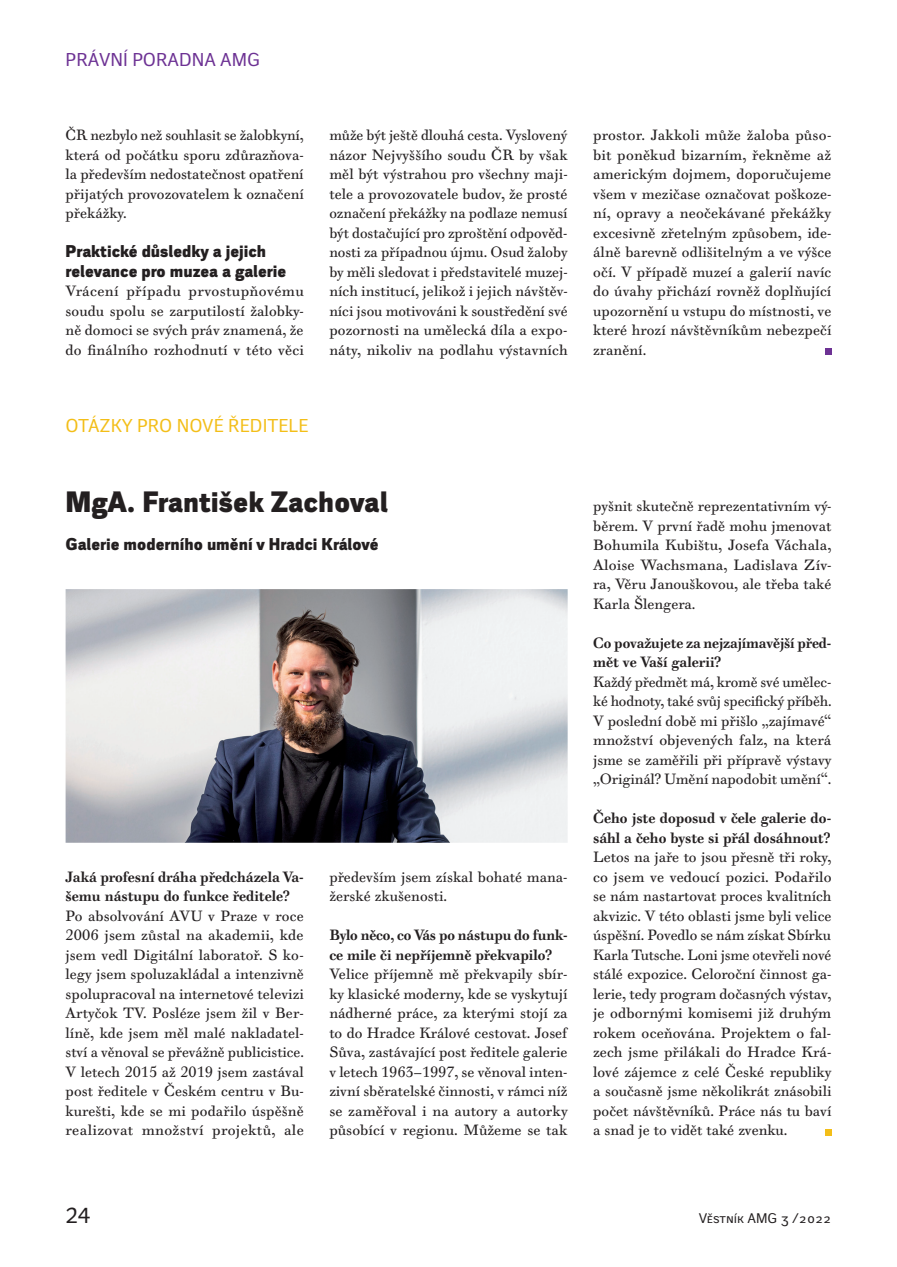
<style>
.page{position:relative;width:897px;height:1267px;background:#fff}
.page>*{position:absolute;margin:0;border:0;box-sizing:border-box;transform-origin:0 0}
.t1{font:900 28.5px "Walbaum Grotesk";color:#231f20}
.t2{font:21px "Walbaum Grotesk Text";color:#231f20}
.t3{font:18px "Walbaum Grotesk Text";color:#f3be18}
.t4{font:18px "Walbaum Grotesk Text";color:#6d3294}
.t5{font:900 16.5px/19.5px "Walbaum Grotesk";color:#231f20}
.t6{font:14.25px/19.5px "Walbaum 10 Pro";letter-spacing:.005em;color:#231f20;text-align:justify}
.t7{font:700 14.25px/19.5px "Walbaum 10 Pro";color:#231f20}
.t8{font:13.5px "Walbaum Grotesk Text";color:#231f20}
</style>
<div class="page">
<svg style="left:825px;top:349px;width:6px;height:6px"></svg>
<img style="left:66px;top:589px;width:501px;height:253px">
<svg style="left:825px;top:1129px;width:6px;height:6px"></svg>
<p class="t4" style="left:66px;top:49px;width:169px">PRÁVNÍ PORADNA AMG</p>
<p class="t6" style="left:66px;top:126px;width:240px">ČR nezbylo než souhlasit se žalobkyní, která od počátku sporu zdůrazňova&shy;la především nedostatečnost opatření přijatých provozovatelem k označení překážky.</p>
<p class="t5" style="left:66px;top:242px;width:222px">Praktické důsledky a jejich relevance pro muzea a galerie</p>
<p class="t6" style="left:66px;top:282px;width:240px">Vrácení případu prvostupňovému soudu spolu se zarputilostí žalobky&shy;ně domoci se svých práv znamená, že do finálního rozhodnutí v této věci</p>
<p class="t6" style="left:329px;top:126px;width:240px">může být ještě dlouhá cesta. Vyslovený názor Nejvyššího soudu ČR by však měl být výstrahou pro všechny maji&shy;tele a provozovatele budov, že prosté označení překážky na podlaze nemusí být dostačující pro zproštění odpověd&shy;nosti za případnou újmu. Osud žaloby by měli sledovat i představitelé muzej&shy;ních institucí, jelikož i jejich návštěv&shy;níci jsou motivováni k soustředění své pozornosti na umělecká díla a expo&shy;náty, nikoliv na podlahu výstavních</p>
<p class="t6" style="left:593px;top:126px;width:240px">prostor. Jakkoli může žaloba půso&shy;bit poněkud bizarním, řekněme až americkým dojmem, doporučujeme všem v mezičase označovat poškoze&shy;ní, opravy a neočekávané překážky excesivně zřetelným způsobem, ide&shy;álně barevně odlišitelným a ve výšce očí. V případě muzeí a galerií navíc do úvahy přichází rovněž doplňující upozornění u vstupu do místnosti, ve které hrozí návštěvníkům nebezpečí zranění.</p>
<p class="t3" style="left:66px;top:415px;width:245px">OTÁZKY PRO NOVÉ ŘEDITELE</p>
<h1 class="t1" style="left:66px;top:485px;width:324px">MgA. František Zachoval</h1>
<p class="t5" style="left:66px;top:535px;width:314px">Galerie moderního umění v Hradci Králové</p>
<p class="t7" style="left:66px;top:867px;width:240px">Jaká profesní dráha předcházela Va&shy;šemu nástupu do funkce ředitele?</p>
<p class="t6" style="left:66px;top:906px;width:240px">Po absolvování AVU v Praze v roce 2006 jsem zůstal na akademii, kde jsem vedl Digitální laboratoř. S ko&shy;legy jsem spoluzakládal a intenzivně spolupracoval na internetové televizi Artyčok TV. Posléze jsem žil v Ber&shy;líně, kde jsem měl malé nakladatel&shy;ství a věnoval se převážně publicistice.<br>V letech 2015 až 2019 jsem zastával post ředitele v Českém centru v Bu&shy;kurešti, kde se mi podařilo úspěšně realizovat množství projektů, ale</p>
<p class="t6" style="left:329px;top:867px;width:240px">především jsem získal bohaté mana&shy;žerské zkušenosti.</p>
<p class="t7" style="left:329px;top:925px;width:240px">Bylo něco, co Vás po nástupu do funk&shy;ce mile či nepříjemně překvapilo?</p>
<p class="t6" style="left:329px;top:964px;width:240px">Velice příjemně mě překvapily sbír&shy;ky klasické moderny, kde se vyskytují nádherné práce, za kterými stojí za to do Hradce Králové cestovat. Josef Sůva, zastávající post ředitele galerie v letech 1963–1997, se věnoval inten&shy;zivní sběratelské činnosti, v rámci níž se zaměřoval i na autory a autorky působící v regionu. Můžeme se tak</p>
<p class="t6" style="left:593px;top:496px;width:240px">pyšnit skutečně reprezentativním vý&shy;běrem. V první řadě mohu jmenovat Bohumila Kubištu, Josefa Váchala, Aloise Wachsmana, Ladislava Zív&shy;ra, Věru Janouškovou, ale třeba také Karla Šlengera.</p>
<p class="t7" style="left:593px;top:633px;width:239px">Co považujete za nejzajímavější před&shy;mět ve Vaší galerii?</p>
<p class="t6" style="left:593px;top:672px;width:240px">Každý předmět má, kromě své umělec&shy;ké hodnoty, také svůj specifický příběh.<br>V poslední době mi přišlo „zajímavé“ množství objevených falz, na která jsme se zaměřili při přípravě výstavy „Originál? Umění napodobit umění“.</p>
<p class="t7" style="left:593px;top:808px;width:240px">Čeho jste doposud v čele galerie do&shy;sáhl a čeho byste si přál dosáhnout?</p>
<p class="t6" style="left:593px;top:847px;width:240px">Letos na jaře to jsou přesně tři roky, co jsem ve vedoucí pozici. Podařilo se nám nastartovat proces kvalitních akvizic. V této oblasti jsme byli velice úspěšní. Povedlo se nám získat Sbírku Karla Tutsche. Loni jsme otevřeli nové stálé expozice. Celoroční činnost ga&shy;lerie, tedy program dočasných výstav, je odbornými komisemi již druhým rokem oceňována. Projektem o fal&shy;zech jsme přilákali do Hradce Krá&shy;lové zájemce z celé České republiky a současně jsme několikrát znásobili počet návštěvníků. Práce nás tu baví a snad je to vidět také zvenku.</p>
<h2 class="t2" style="left:66px;top:1203px;width:26px">24</h2>
<p class="t8" style="left:698px;top:1210px;width:134px">VĚSTNÍK AMG 3 /2022</p>
</div>
